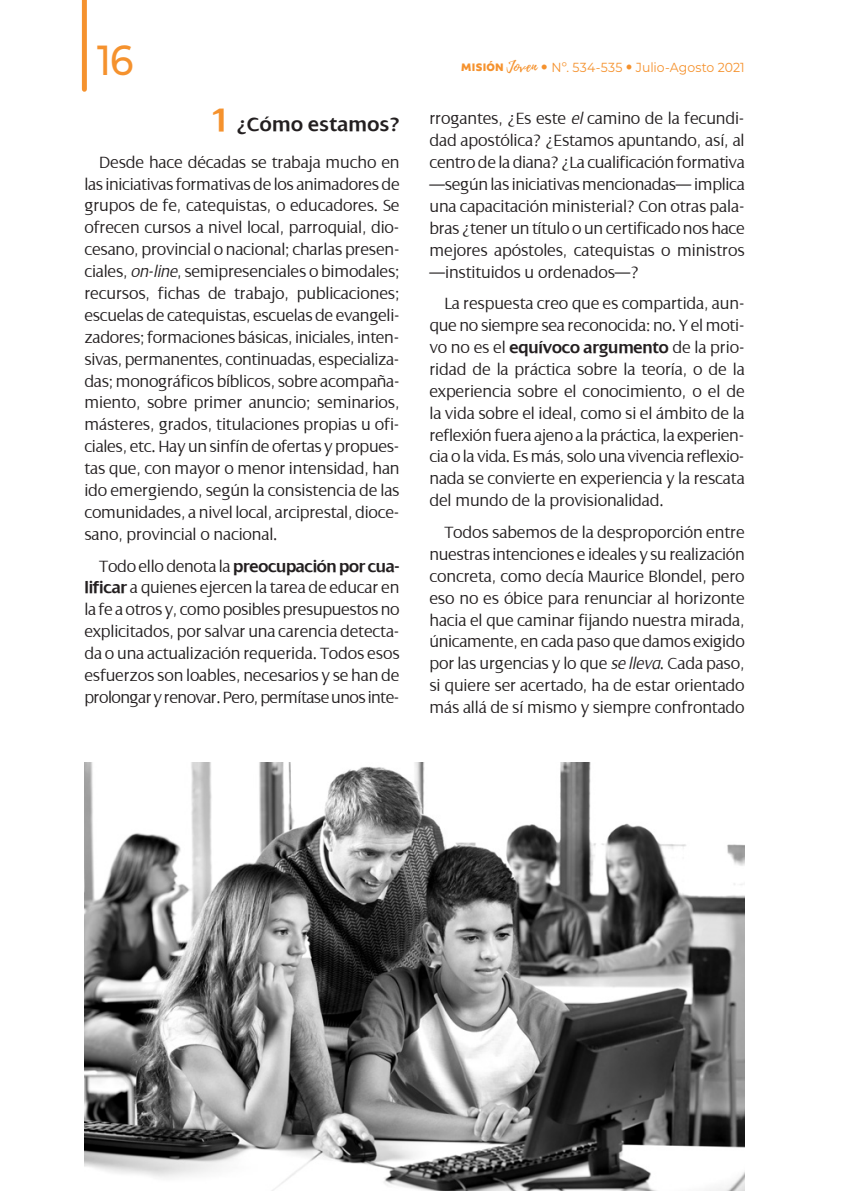
<style>
.page{position:relative;width:844px;height:1191px;background:#fff}
.page>*{position:absolute;margin:0;border:0;box-sizing:border-box;transform-origin:0 0}
.t1{font:500 42px "Montserrat";color:#f5922e;scale:.9 1}
.t2{font:600 21px "Dialog";letter-spacing:.02em;color:#231f20}
.t3{font:300 17.5px/21.9px "Dialog";letter-spacing:-.01em;color:#231f20;text-align:justify}
.t4{font:13.12px "Montserrat";color:#f5922e;scale:.95 1}
.s1{font-weight:700;font-size:35px;color:#f5922e}
.s2{font-style:italic}
.s3{font-weight:600}
.s4{font-family:"Algera";font-weight:800;font-size:11.03px}
.s5{font-family:"Playlist Script";font-size:15.22px}
.s6{font-family:"VAG Rounded Std";font-weight:300;font-size:14px}
</style>
<div class="page">
<img style="left:84px;top:763px;width:660px;height:428px">
<div style="left:82px;top:0;width:5px;height:89px;background:#f5922e"></div>
<h1 class="t1" style="left:97px;top:30px;width:42px">16</h1>
<p class="t2" style="left:211px;top:113px;width:190px"><span class="s1">1</span> ¿Cómo estamos?</p>
<p class="t3" style="left:84px;top:151px;width:317px;text-indent:15px">Desde hace décadas se trabaja mucho en las iniciativas formativas de los animadores de grupos de fe, catequistas, o educadores. Se ofrecen cursos a nivel local, parroquial, dio&shy;cesano, provincial o nacional; charlas presen&shy;ciales, <span class="s2">on-line</span>, semipresenciales o bimodales; recursos, fichas de trabajo, publicaciones; escuelas de catequistas, escuelas de evangeli&shy;zadores; formaciones básicas, iniciales, inten&shy;sivas, permanentes, continuadas, especializa&shy;das; monográficos bíblicos, sobre acompaña&shy;miento, sobre primer anuncio; seminarios, másteres, grados, titulaciones propias u ofi&shy;ciales, etc. Hay un sinfín de ofertas y propues&shy;tas que, con mayor o menor intensidad, han ido emergiendo, según la consistencia de las comunidades, a nivel local, arciprestal, dioce&shy;sano, provincial o nacional.</p>
<p class="t3" style="left:84px;top:555px;width:317px;text-indent:15px">Todo ello denota la <span class="s3">preocupación por cua&shy;lificar</span> a quienes ejercen la tarea de educar en la fe a otros y, como posibles presupuestos no explicitados, por salvar una carencia detecta&shy;da o una actualización requerida. Todos esos esfuerzos son loables, necesarios y se han de prolongar y renovar. Pero, permítase unos inte-</p>
<p class="t4" style="left:461px;top:59px;width:300px"><span class="s4">MISIÓN</span> <span class="s5">Joven</span> <span class="s6">•</span> Nº. 534-535 <span class="s6">•</span> Julio-Agosto 2021</p>
<p class="t3" style="left:429px;top:108px;width:317px">rrogantes, ¿Es este <span class="s2">el</span> camino de la fecundi&shy;dad apostólica? ¿Estamos apuntando, así, al centro de la diana? ¿La cualificación formativa —según las iniciativas mencionadas— implica una capacitación ministerial? Con otras pala&shy;bras ¿tener un título o un certificado nos hace mejores apóstoles, catequistas o ministros —instituidos u ordenados—?</p>
<p class="t3" style="left:429px;top:293px;width:317px;text-indent:15px">La respuesta creo que es compartida, aun&shy;que no siempre sea reconocida: no. Y el moti&shy;vo no es el <span class="s3">equívoco argumento</span> de la prio&shy;ridad de la práctica sobre la teoría, o de la experiencia sobre el conocimiento, o el de la vida sobre el ideal, como si el ámbito de la reflexión fuera ajeno a la práctica, la experien&shy;cia o la vida. Es más, solo una vivencia reflexio&shy;nada se convierte en experiencia y la rescata del mundo de la provisionalidad.</p>
<p class="t3" style="left:429px;top:521px;width:317px;text-indent:15px">Todos sabemos de la desproporción entre nuestras intenciones e ideales y su realización concreta, como decía Maurice Blondel, pero eso no es óbice para renunciar al horizonte hacia el que caminar fijando nuestra mirada, únicamente, en cada paso que damos exigido por las urgencias y lo que <span class="s2">se lleva</span>. Cada paso, si quiere ser acertado, ha de estar orientado más allá de sí mismo y siempre confrontado</p>
</div>
